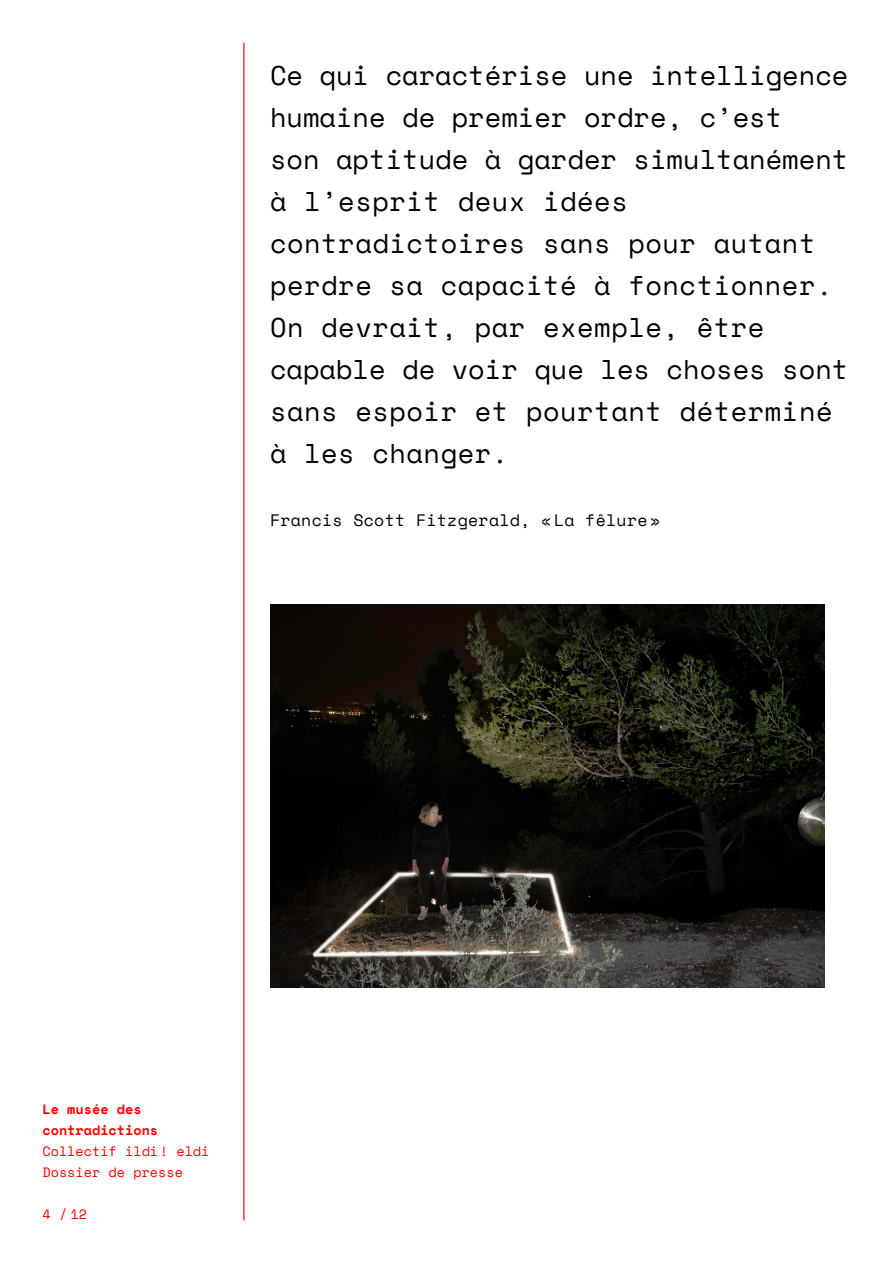
<style>
.page{position:relative;width:893px;height:1263px;background:#fff}
.page>*{position:absolute;margin:0;border:0;box-sizing:border-box;transform-origin:0 0}
.t1{font:27px/42px "Space Mono";letter-spacing:.02em;color:#000}
.t2{font:16.5px "Space Mono";letter-spacing:.02em;color:#000}
.t3{font:13.5px/21px "Space Mono";color:#f00}
.t4{font:700 13.5px/21px "Space Mono";color:#f00}
</style>
<div class="page">
<hr style="left:243px;top:43px;width:1px;height:1177px;background:#f00">
<img style="left:270px;top:604px;width:555px;height:384px">
<p class="t1" style="left:270px;top:53px;width:580px">Ce qui caractérise une intelligence humaine de premier ordre, c’est<br>son aptitude à garder simultanément à l’esprit deux idées contradictoires sans pour autant perdre sa capacité à fonctionner.<br>On devrait, par exemple, être capable de voir que les choses sont sans espoir et pourtant déterminé à les changer.</p>
<p class="t2" style="left:270px;top:508px;width:392px">Francis Scott Fitzgerald, « La fêlure »</p>
<p class="t4" style="left:43px;top:1098px;width:117px">Le musée des contradictions</p>
<p class="t3" style="left:43px;top:1140px;width:168px">Collectif ildi! eldi<br>Dossier de presse</p>
<p class="t3" style="left:43px;top:1203px;width:46px">4 / 12</p>
</div>
